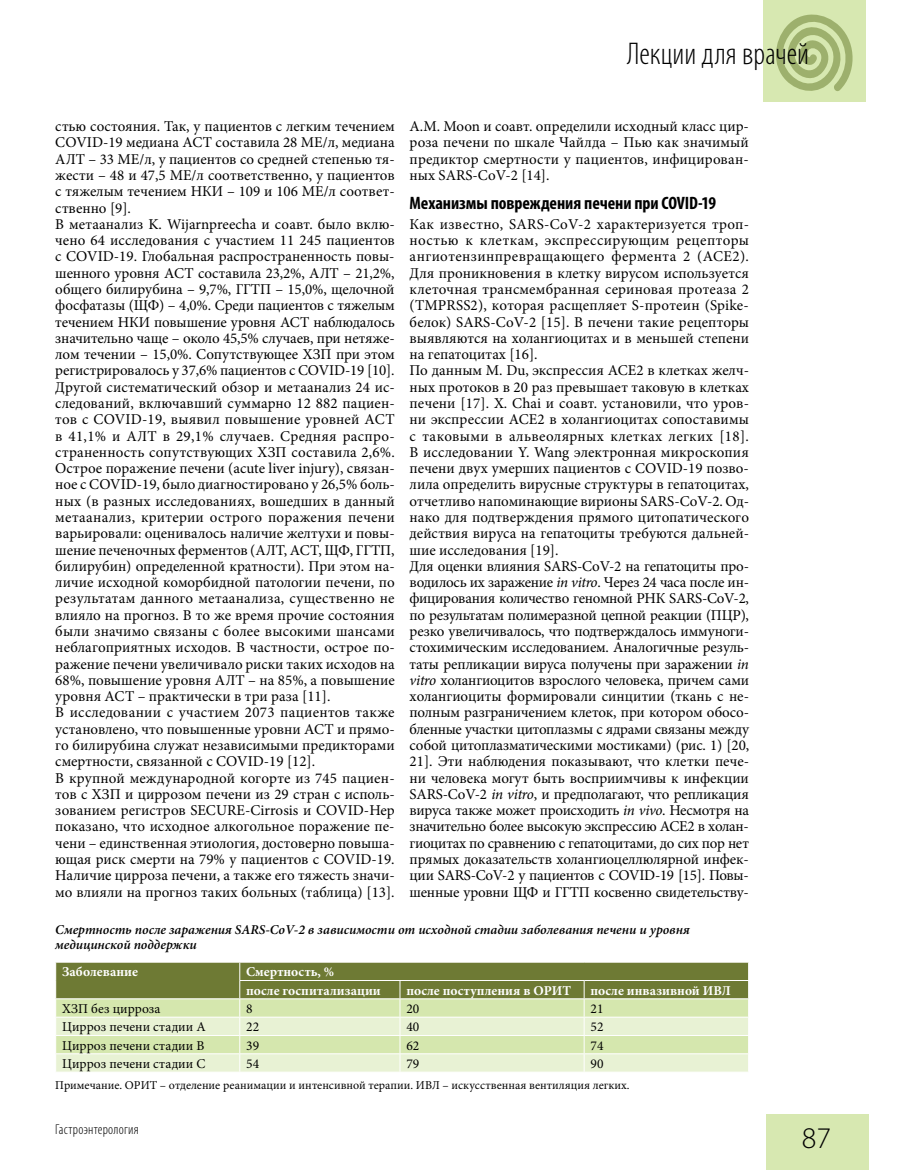
<style>
.page{position:relative;width:915px;height:1170px;background:#fff}
.page>*{position:absolute;margin:0;border:0;box-sizing:border-box;transform-origin:0 0}
.t1{font:300 condensed 31.5px "Myriad Pro";color:#000}
.t2{font:300 30px "Myriad Pro";color:#000}
.t3{font:700 condensed 18px "Myriad Pro";letter-spacing:-.005em;color:#000}
.t4{font:15px/16.2px "Minion Pro";color:#000}
.t5{font:300 condensed 14.25px "Myriad Pro";letter-spacing:.015em;color:#000}
.t6{font:italic 600 13.5px/15px "Minion Pro";color:#000}
.t7{font:13.5px "Minion Pro";color:#000}
.t8{font:700 13.5px/18.3px "Minion Pro";color:#fff}
.t9{font:12px "Minion Pro";color:#000}
.s1{font-style:italic}
</style>
<div class="page">
<div style="left:765px;top:1113px;width:102px;height:56px;background:#d7e8b1"></div>
<div style="left:763px;top:0;width:102px;height:102px;background:#d7e8b1"></div>
<svg style="left:776px;top:14px;width:77px;height:77px"></svg>
<svg style="left:55px;top:962px;width:694px;height:109px;background:#bcc997"></svg>
<h1 class="t1" style="left:627px;top:35px;width:183px">Лекции для врачей</h1>
<p class="t4" style="left:55px;top:118px;width:341px">стью состояния. Так, у пациентов с легким течением COVID-19 медиана АСТ составила 28 МЕ/л, медиана АЛТ – 33 МЕ/л, у пациентов со средней степенью тя&shy;жести – 48 и 47,5 МЕ/л соответственно, у пациентов с тяжелым течением НКИ – 109 и 106 МЕ/л соответ&shy;ственно [9].<br>В метаанализ K. Wijarnpreecha и соавт. было вклю&shy;чено 64 исследования с участием 11 245 пациентов с COVID-19. Глобальная распространенность повы&shy;шенного уровня АСТ составила 23,2%, АЛТ – 21,2%, общего билирубина – 9,7%, ГГТП – 15,0%, щелочной фосфатазы (ЩФ) – 4,0%. Среди пациентов с тяжелым течением НКИ повышение уровня АСТ наблюдалось значительно чаще – около 45,5% случаев, при нетяже&shy;лом течении – 15,0%. Сопутствующее ХЗП при этом регистрировалось у 37,6% пациентов с COVID-19 [10].<br>Другой систематический обзор и метаанализ 24 ис&shy;следований, включавший суммарно 12 882 пациен&shy;тов с COVID-19, выявил повышение уровней АСТ в 41,1% и АЛТ в 29,1% случаев. Средняя распро&shy;страненность сопутствующих ХЗП составила 2,6%.<br>Острое поражение печени (acute liver injury), связан&shy;ное с COVID-19, было диагностировано у 26,5% боль&shy;ных (в разных исследованиях, вошедших в данный метаанализ, критерии острого поражения печени варьировали: оценивалось наличие желтухи и повы&shy;шение печеночных ферментов (АЛТ, АСТ, ЩФ, ГГТП, билирубин) определенной кратности). При этом на&shy;личие исходной коморбидной патологии печени, по результатам данного метаанализа, существенно не влияло на прогноз. В то же время прочие состояния были значимо связаны с более высокими шансами неблагоприятных исходов. В частности, острое по&shy;ражение печени увеличивало риски таких исходов на 68%, повышение уровня АЛТ – на 85%, а повышение уровня АСТ – практически в три раза [11].<br>В исследовании с участием 2073 пациентов также установлено, что повышенные уровни АСТ и прямо&shy;го билирубина служат независимыми предикторами смертности, связанной с COVID-19 [12].<br>В крупной международной когорте из 745 пациен&shy;тов с ХЗП и циррозом печени из 29 стран с исполь&shy;зованием регистров SECURE-Cirrosis и COVID-Hep показано, что исходное алкогольное поражение пе&shy;чени – единственная этиология, достоверно повыша&shy;ющая риск смерти на 79% у пациентов с COVID-19.<br>Наличие цирроза печени, а также его тяжесть значи&shy;мо влияли на прогноз таких больных (таблица) [13].</p>
<p class="t4" style="left:409px;top:118px;width:341px;text-align:justify">A.M. Moon и соавт. определили исходный класс цир&shy;роза печени по шкале Чайлда – Пью как значимый предиктор смертности у пациентов, инфицирован&shy;ных SARS-CoV-2 [14].</p>
<p class="t3" style="left:409px;top:192px;width:308px">Механизмы повреждения печени при COVID-19</p>
<p class="t4" style="left:409px;top:216px;width:341px">Как известно, SARS-CoV-2 характеризуется троп&shy;ностью к клеткам, экспрессирующим рецепторы ангиотензинпревращающего фермента 2 (ACE2).<br>Для проникновения в клетку вирусом используется клеточная трансмембранная сериновая протеаза 2 (TMPRSS2), которая расщепляет S-протеин (Spike&shy;белок) SARS-CoV-2 [15]. В печени такие рецепторы выявляются на холангиоцитах и в меньшей степени на гепатоцитах [16].<br>По данным M. Du, экспрессия АСЕ2 в клетках желч&shy;ных протоков в 20 раз превышает таковую в клетках печени [17]. Х. Chai и соавт. установили, что уров&shy;ни экспрессии ACE2 в холангиоцитах сопоставимы с таковыми в альвеолярных клетках легких [18].<br>В исследовании Y. Wang электронная микроскопия печени двух умерших пациентов с COVID-19 позво&shy;лила определить вирусные структуры в гепатоцитах, отчетливо напоминающие вирионы SARS-CoV-2. Од&shy;нако для подтверждения прямого цитопатического действия вируса на гепатоциты требуются дальней&shy;шие исследования [19].<br>Для оценки влияния SARS-CoV-2 на гепатоциты про&shy;водилось их заражение <span class="s1">in vitro</span>. Через 24 часа после ин&shy;фицирования количество геномной РНК SARS-CoV-2, по результатам полимеразной цепной реакции (ПЦР), резко увеличивалось, что подтверждалось иммуноги&shy;стохимическим исследованием. Аналогичные резуль&shy;таты репликации вируса получены при заражении <span class="s1">in vitro</span> холангиоцитов взрослого человека, причем сами холангиоциты формировали синцитии (ткань с не&shy;полным разграничением клеток, при котором обосо&shy;бленные участки цитоплазмы с ядрами связаны между собой цитоплазматическими мостиками) (рис. 1) [20, 21]. Эти наблюдения показывают, что клетки пече&shy;ни человека могут быть восприимчивы к инфекции SARS-CoV-2 <span class="s1">in vitro</span>, и предполагают, что репликация вируса также может происходить <span class="s1">in vivo</span>. Несмотря на значительно более высокую экспрессию ACE2 в холан&shy;гиоцитах по сравнению с гепатоцитами, до сих пор нет прямых доказательств холангиоцеллюлярной инфек&shy;ции SARS-CoV-2 у пациентов с COVID-19 [15]. Повы&shy;шенные уровни ЩФ и ГГТП косвенно свидетельству-</p>
<p class="t6" style="left:55px;top:922px;width:635px">Смертность после заражения SARS-CoV-2 в зависимости от исходной стадии заболевания печени и уровня медицинской поддержки</p>
<p class="t8" style="left:62px;top:962px;width:77px">Заболевание</p>
<p class="t8" style="left:246px;top:962px;width:136px">Смертность, %<br>после госпитализации</p>
<p class="t8" style="left:406px;top:980px;width:166px">после поступления в ОРИТ</p>
<p class="t8" style="left:590px;top:980px;width:142px">после инвазивной ИВЛ</p>
<p class="t7" style="left:62px;top:999px;width:100px">ХЗП без цирроза</p>
<p class="t7" style="left:246px;top:999px;width:8px">8</p>
<p class="t7" style="left:406px;top:999px;width:14px">20</p>
<p class="t7" style="left:590px;top:999px;width:14px">21</p>
<p class="t7" style="left:62px;top:1017px;width:145px">Цирроз печени стадии А</p>
<p class="t7" style="left:246px;top:1017px;width:14px">22</p>
<p class="t7" style="left:406px;top:1017px;width:14px">40</p>
<p class="t7" style="left:590px;top:1017px;width:14px">52</p>
<p class="t7" style="left:62px;top:1036px;width:144px">Цирроз печени стадии B</p>
<p class="t7" style="left:246px;top:1036px;width:14px">39</p>
<p class="t7" style="left:406px;top:1036px;width:14px">62</p>
<p class="t7" style="left:590px;top:1036px;width:14px">74</p>
<p class="t7" style="left:62px;top:1054px;width:145px">Цирроз печени стадии C</p>
<p class="t7" style="left:246px;top:1054px;width:14px">54</p>
<p class="t7" style="left:406px;top:1054px;width:14px">79</p>
<p class="t7" style="left:590px;top:1054px;width:14px">90</p>
<p class="t9" style="left:55px;top:1076px;width:575px">Примечание. ОРИТ – отделение реанимации и интенсивной терапии. ИВЛ – искусственная вентиляция легких.</p>
<p class="t5" style="left:55px;top:1120px;width:85px">Гастроэнтерология</p>
<h2 class="t2" style="left:801px;top:1120px;width:31px">87</h2>
</div>
